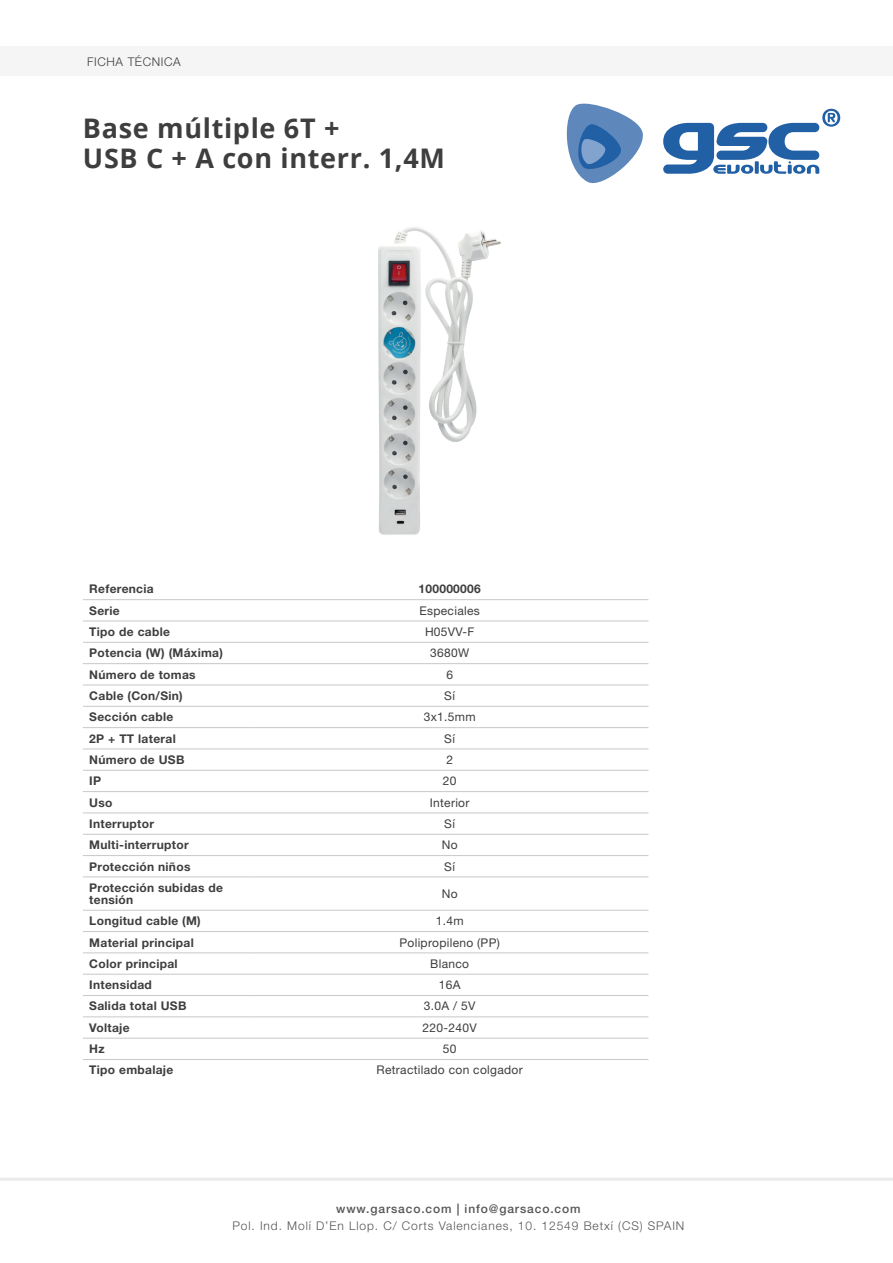
<style>
.page{position:relative;width:893px;height:1263px;background:#fff}
.page>*{position:absolute;margin:0;border:0;box-sizing:border-box;transform-origin:0 0}
.nombre_producto{font:700 27px "Open Sans";letter-spacing:.025em;color:#3e3e3f}
.tabla_-_atributo{font:700 12px/12px "Helvetica Neue LT Std";letter-spacing:.025em;color:#3e3e3f}
.tabla_-_valor{font:12px "Helvetica Neue LT Std";letter-spacing:.025em;color:#3e3e3f}
.t1{font:300 12px "Helvetica Neue LT Std";letter-spacing:.075em;color:#555557}
.t2{font:500 12px "Helvetica Neue LT Std";letter-spacing:.075em;color:#555557}
.t3{font:300 12px "Helvetica Neue LT Std";letter-spacing:.05em;color:#3e3e3f}
.tabla_-_codigo{font:700 12px "Helvetica Neue LT Std";letter-spacing:.025em;color:#3e3e3f}
</style>
<div class="page">
<svg style="left:663px;top:109px;width:177px;height:65px"></svg>
<svg style="left:566px;top:103px;width:77px;height:81px"></svg>
<hr style="left:0;top:1178px;width:893px;height:3px;background:#ebebec">
<div style="left:0;top:47px;width:893px;height:29px;background:#f5f5f6"></div>
<hr style="left:83px;top:599px;width:168px;height:1px;background:#c7c8ca">
<hr style="left:251px;top:599px;width:397px;height:1px;background:#c7c8ca">
<hr style="left:83px;top:621px;width:168px;height:1px;background:#c7c8ca">
<hr style="left:251px;top:621px;width:397px;height:1px;background:#c7c8ca">
<hr style="left:83px;top:642px;width:168px;height:1px;background:#c7c8ca">
<hr style="left:251px;top:642px;width:397px;height:1px;background:#c7c8ca">
<hr style="left:83px;top:663px;width:168px;height:1px;background:#c7c8ca">
<hr style="left:251px;top:663px;width:397px;height:1px;background:#c7c8ca">
<hr style="left:83px;top:685px;width:168px;height:1px;background:#c7c8ca">
<hr style="left:251px;top:685px;width:397px;height:1px;background:#c7c8ca">
<hr style="left:83px;top:706px;width:168px;height:1px;background:#c7c8ca">
<hr style="left:251px;top:706px;width:397px;height:1px;background:#c7c8ca">
<hr style="left:83px;top:791px;width:168px;height:1px;background:#c7c8ca">
<hr style="left:251px;top:791px;width:397px;height:1px;background:#c7c8ca">
<hr style="left:83px;top:812px;width:168px;height:1px;background:#c7c8ca">
<hr style="left:251px;top:812px;width:397px;height:1px;background:#c7c8ca">
<hr style="left:83px;top:834px;width:168px;height:1px;background:#c7c8ca">
<hr style="left:251px;top:834px;width:397px;height:1px;background:#c7c8ca">
<hr style="left:83px;top:855px;width:168px;height:1px;background:#c7c8ca">
<hr style="left:251px;top:855px;width:397px;height:1px;background:#c7c8ca">
<hr style="left:83px;top:876px;width:168px;height:1px;background:#c7c8ca">
<hr style="left:251px;top:876px;width:397px;height:1px;background:#c7c8ca">
<hr style="left:83px;top:910px;width:168px;height:1px;background:#c7c8ca">
<hr style="left:251px;top:910px;width:397px;height:1px;background:#c7c8ca">
<hr style="left:83px;top:931px;width:168px;height:1px;background:#c7c8ca">
<hr style="left:251px;top:931px;width:397px;height:1px;background:#c7c8ca">
<hr style="left:83px;top:1059px;width:168px;height:1px;background:#c7c8ca">
<hr style="left:251px;top:1059px;width:397px;height:1px;background:#c7c8ca">
<hr style="left:83px;top:727px;width:168px;height:1px;background:#c7c8ca">
<hr style="left:251px;top:727px;width:397px;height:1px;background:#c7c8ca">
<hr style="left:83px;top:748px;width:168px;height:1px;background:#c7c8ca">
<hr style="left:251px;top:748px;width:397px;height:1px;background:#c7c8ca">
<hr style="left:83px;top:770px;width:168px;height:1px;background:#c7c8ca">
<hr style="left:251px;top:770px;width:397px;height:1px;background:#c7c8ca">
<hr style="left:83px;top:952px;width:168px;height:1px;background:#c7c8ca">
<hr style="left:251px;top:952px;width:397px;height:1px;background:#c7c8ca">
<hr style="left:83px;top:974px;width:168px;height:1px;background:#c7c8ca">
<hr style="left:251px;top:974px;width:397px;height:1px;background:#c7c8ca">
<hr style="left:83px;top:995px;width:168px;height:1px;background:#c7c8ca">
<hr style="left:251px;top:995px;width:397px;height:1px;background:#c7c8ca">
<hr style="left:83px;top:1016px;width:168px;height:1px;background:#c7c8ca">
<hr style="left:251px;top:1016px;width:397px;height:1px;background:#c7c8ca">
<hr style="left:83px;top:1038px;width:168px;height:1px;background:#c7c8ca">
<hr style="left:251px;top:1038px;width:397px;height:1px;background:#c7c8ca">
<img style="left:378px;top:227px;width:123px;height:308px">
<p class="t3" style="left:87px;top:54px;width:95px">FICHA TÉCNICA</p>
<p class="nombre_producto" style="left:83px;top:109px;width:258px">Base múltiple 6T +</p>
<p class="nombre_producto" style="left:83px;top:139px;width:363px">USB C + A con interr. 1,4M</p>
<p class="tabla_-_atributo" style="left:89px;top:583px;width:66px">Referencia</p>
<p class="tabla_-_codigo" style="left:418px;top:582px;width:64px">100000006</p>
<p class="tabla_-_atributo" style="left:89px;top:604px;width:32px">Serie</p>
<p class="tabla_-_valor" style="left:420px;top:603px;width:62px">Especiales</p>
<p class="tabla_-_atributo" style="left:89px;top:625px;width:82px">Tipo de cable</p>
<p class="tabla_-_valor" style="left:425px;top:624px;width:51px">H05VV-F</p>
<p class="tabla_-_atributo" style="left:89px;top:647px;width:135px">Potencia (W) (Máxima)</p>
<p class="tabla_-_valor" style="left:430px;top:646px;width:40px">3680W</p>
<p class="tabla_-_atributo" style="left:89px;top:668px;width:108px">Número de tomas</p>
<p class="tabla_-_valor" style="left:446px;top:667px;width:8px">6</p>
<p class="tabla_-_atributo" style="left:89px;top:689px;width:95px">Cable (Con/Sin)</p>
<p class="tabla_-_valor" style="left:444px;top:688px;width:12px">Sí</p>
<p class="tabla_-_atributo" style="left:89px;top:711px;width:86px">Sección cable</p>
<p class="tabla_-_valor" style="left:424px;top:710px;width:53px">3x1.5mm</p>
<p class="tabla_-_atributo" style="left:89px;top:732px;width:88px">2P + TT lateral</p>
<p class="tabla_-_valor" style="left:444px;top:731px;width:12px">Sí</p>
<p class="tabla_-_atributo" style="left:89px;top:753px;width:97px">Número de USB</p>
<p class="tabla_-_valor" style="left:446px;top:752px;width:8px">2</p>
<p class="tabla_-_atributo" style="left:89px;top:775px;width:13px">IP</p>
<p class="tabla_-_valor" style="left:443px;top:774px;width:15px">20</p>
<p class="tabla_-_atributo" style="left:89px;top:796px;width:25px">Uso</p>
<p class="tabla_-_valor" style="left:430px;top:795px;width:41px">Interior</p>
<p class="tabla_-_atributo" style="left:89px;top:817px;width:66px">Interruptor</p>
<p class="tabla_-_valor" style="left:444px;top:816px;width:12px">Sí</p>
<p class="tabla_-_atributo" style="left:89px;top:839px;width:101px">Multi-interruptor</p>
<p class="tabla_-_valor" style="left:442px;top:838px;width:17px">No</p>
<p class="tabla_-_atributo" style="left:89px;top:860px;width:103px">Protección niños</p>
<p class="tabla_-_valor" style="left:444px;top:859px;width:12px">Sí</p>
<p class="tabla_-_atributo" style="left:89px;top:881px;width:135px">Protección subidas de tensión</p>
<p class="tabla_-_valor" style="left:442px;top:886px;width:17px">No</p>
<p class="tabla_-_atributo" style="left:89px;top:915px;width:113px">Longitud cable (M)</p>
<p class="tabla_-_valor" style="left:436px;top:914px;width:29px">1.4m</p>
<p class="tabla_-_atributo" style="left:89px;top:936px;width:106px">Material principal</p>
<p class="tabla_-_valor" style="left:399px;top:935px;width:102px">Polipropileno (PP)</p>
<p class="tabla_-_atributo" style="left:89px;top:957px;width:90px">Color principal</p>
<p class="tabla_-_valor" style="left:430px;top:956px;width:40px">Blanco</p>
<p class="tabla_-_atributo" style="left:89px;top:978px;width:64px">Intensidad</p>
<p class="tabla_-_valor" style="left:439px;top:978px;width:23px">16A</p>
<p class="tabla_-_atributo" style="left:89px;top:1000px;width:99px">Salida total USB</p>
<p class="tabla_-_valor" style="left:424px;top:999px;width:53px">3.0A / 5V</p>
<p class="tabla_-_atributo" style="left:89px;top:1021px;width:42px">Voltaje</p>
<p class="tabla_-_valor" style="left:423px;top:1020px;width:56px">220-240V</p>
<p class="tabla_-_atributo" style="left:89px;top:1042px;width:17px">Hz</p>
<p class="tabla_-_valor" style="left:443px;top:1042px;width:15px">50</p>
<p class="tabla_-_atributo" style="left:89px;top:1064px;width:86px">Tipo embalaje</p>
<p class="tabla_-_valor" style="left:377px;top:1063px;width:148px">Retractilado con colgador</p>
<p class="t2" style="left:336px;top:1202px;width:246px">www.garsaco.com | info@garsaco.com</p>
<p class="t1" style="left:232px;top:1218px;width:453px">Pol. Ind. Molí D’En Llop. C/ Corts Valencianes, 10. 12549 Betxí (CS) SPAIN</p>
</div>
